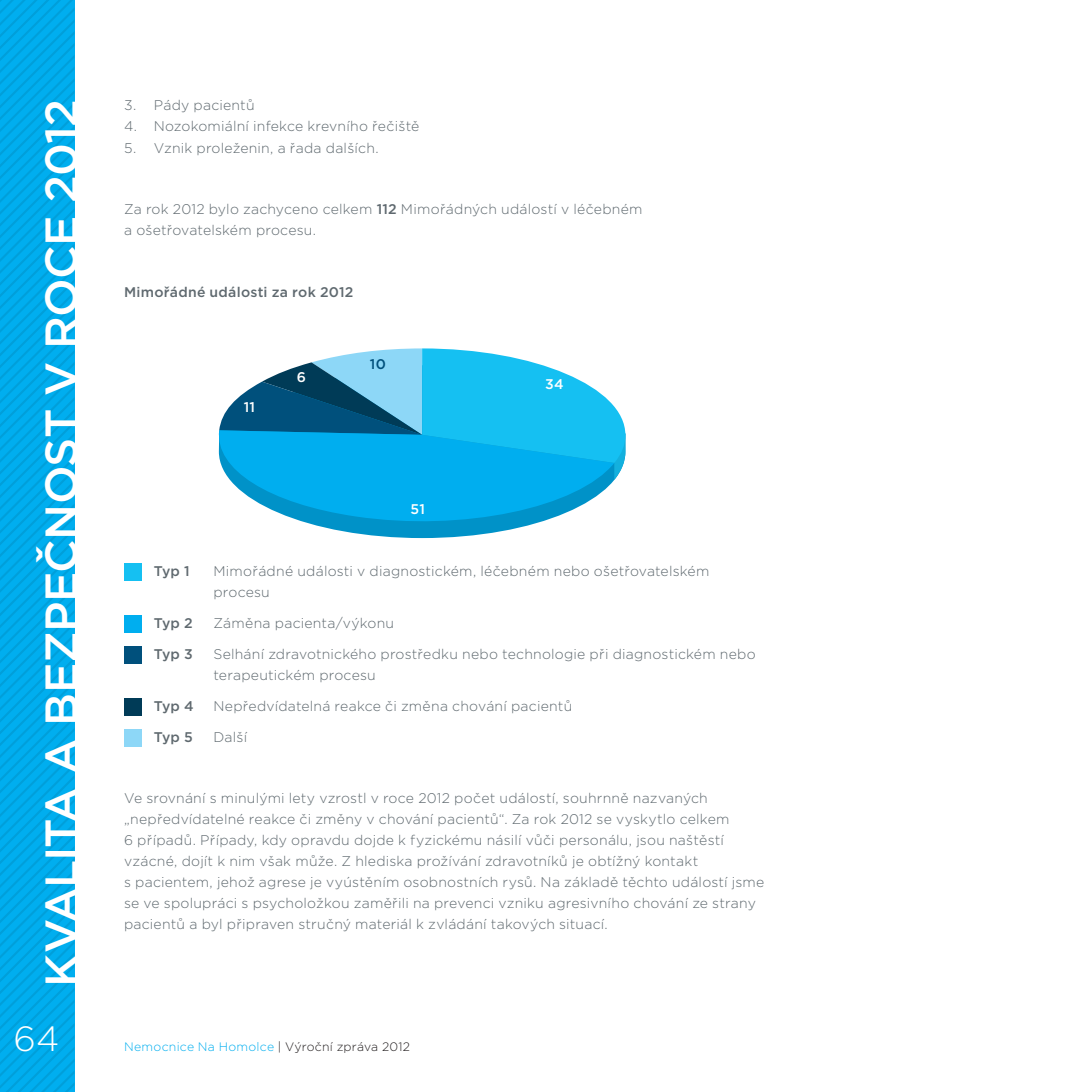
<style>
.page{position:relative;width:1092px;height:1092px;background:#fff}
.page>*{position:absolute;margin:0;border:0;box-sizing:border-box;transform-origin:0 0}
.t1{font:500 45.5px "Gotham";letter-spacing:-.02em;color:#fff}
.t2{font:300 35px "Gotham";color:#fff}
.t3{font:300 14px/21px "Gotham";letter-spacing:.015em;color:#5f696f}
.t4{font:500 14px "Gotham";letter-spacing:.015em;color:#5f696f}
.t5{font:500 14px "Gotham";color:#fff}
.t6{font:500 14px "Gotham";color:#00507c}
.t7{font:300 12.25px "Gotham";letter-spacing:.02em;color:#00aeef}
.s1{font-weight:500}
.s2{color:#231f20}
</style>
<div class="page">
<svg style="left:0;top:0;width:74px;height:1091px;background:#00aae9"></svg>
<div style="left:124px;top:563px;width:17px;height:18px;background:#15c0f2"></div>
<div style="left:124px;top:615px;width:17px;height:18px;background:#00aeef"></div>
<div style="left:124px;top:646px;width:17px;height:17px;background:#00507c"></div>
<div style="left:124px;top:698px;width:17px;height:17px;background:#003b57"></div>
<div style="left:124px;top:729px;width:17px;height:17px;background:#8dd7f7"></div>
<svg style="left:348px;top:532px;width:149px;height:6px"></svg>
<svg style="left:219px;top:348px;width:406px;height:184px"></svg>
<h1 class="t1" style="left:44px;top:986px;width:889px;rotate:-90deg">KVALITA A BEZPEČNOST V ROCE 2012</h1>
<h2 class="t2" style="left:13px;top:1025px;width:48px">64</h2>
<p class="t3" style="left:124px;top:96px;width:132px">3. Pády pacientů</p>
<p class="t3" style="left:124px;top:117px;width:297px">4. Nozokomiální infekce krevního řečiště</p>
<p class="t3" style="left:124px;top:138px;width:256px">5. Vznik proleženin, a řada dalších.</p>
<p class="t3" style="left:124px;top:200px;width:520px">Za rok 2012 bylo zachyceno celkem <span class="s1">112</span> Mimořádných událostí v léčebném a ošetřovatelském procesu.</p>
<p class="t4" style="left:124px;top:287px;width:231px">Mimořádné události za rok 2012</p>
<p class="t5" style="left:244px;top:402px;width:13px">11</p>
<p class="t5" style="left:297px;top:371px;width:11px">6</p>
<p class="t6" style="left:370px;top:358px;width:18px">10</p>
<p class="t5" style="left:410px;top:504px;width:16px">51</p>
<p class="t5" style="left:545px;top:378px;width:20px">34</p>
<p class="t4" style="left:154px;top:565px;width:37px">Typ 1</p>
<p class="t3" style="left:213px;top:561px;width:497px">Mimořádné události v diagnostickém, léčebném nebo ošetřovatelském procesu</p>
<p class="t4" style="left:154px;top:617px;width:40px">Typ 2</p>
<p class="t3" style="left:213px;top:613px;width:182px">Záměna pacienta/výkonu</p>
<p class="t4" style="left:154px;top:648px;width:40px">Typ 3</p>
<p class="t3" style="left:213px;top:644px;width:544px">Selhání zdravotnického prostředku nebo technologie při diagnostickém nebo terapeutickém procesu</p>
<p class="t4" style="left:154px;top:700px;width:41px">Typ 4</p>
<p class="t3" style="left:213px;top:696px;width:360px">Nepředvídatelná reakce či změna chování pacientů</p>
<p class="t4" style="left:154px;top:731px;width:40px">Typ 5</p>
<p class="t3" style="left:213px;top:727px;width:35px">Další</p>
<p class="t3" style="left:124px;top:788px;width:641px">Ve srovnání s minulými lety vzrostl v roce 2012 počet událostí, souhrnně nazvaných „nepředvídatelné reakce či změny v chování pacientů“. Za rok 2012 se vyskytlo celkem<br>6 případů. Případy, kdy opravdu dojde k fyzickému násilí vůči personálu, jsou naštěstí vzácné, dojít k nim však může. Z hlediska prožívání zdravotníků je obtížný kontakt<br>s pacientem, jehož agrese je vyústěním osobnostních rysů. Na základě těchto událostí jsme se ve spolupráci s psycholožkou zaměřili na prevenci vzniku agresivního chování ze strany pacientů a byl připraven stručný materiál k zvládání takových situací.</p>
<p class="t7" style="left:124px;top:1042px;width:287px">Nemocnice Na Homolce <span class="s2">| Výroční zpráva 2012</span></p>
</div>
